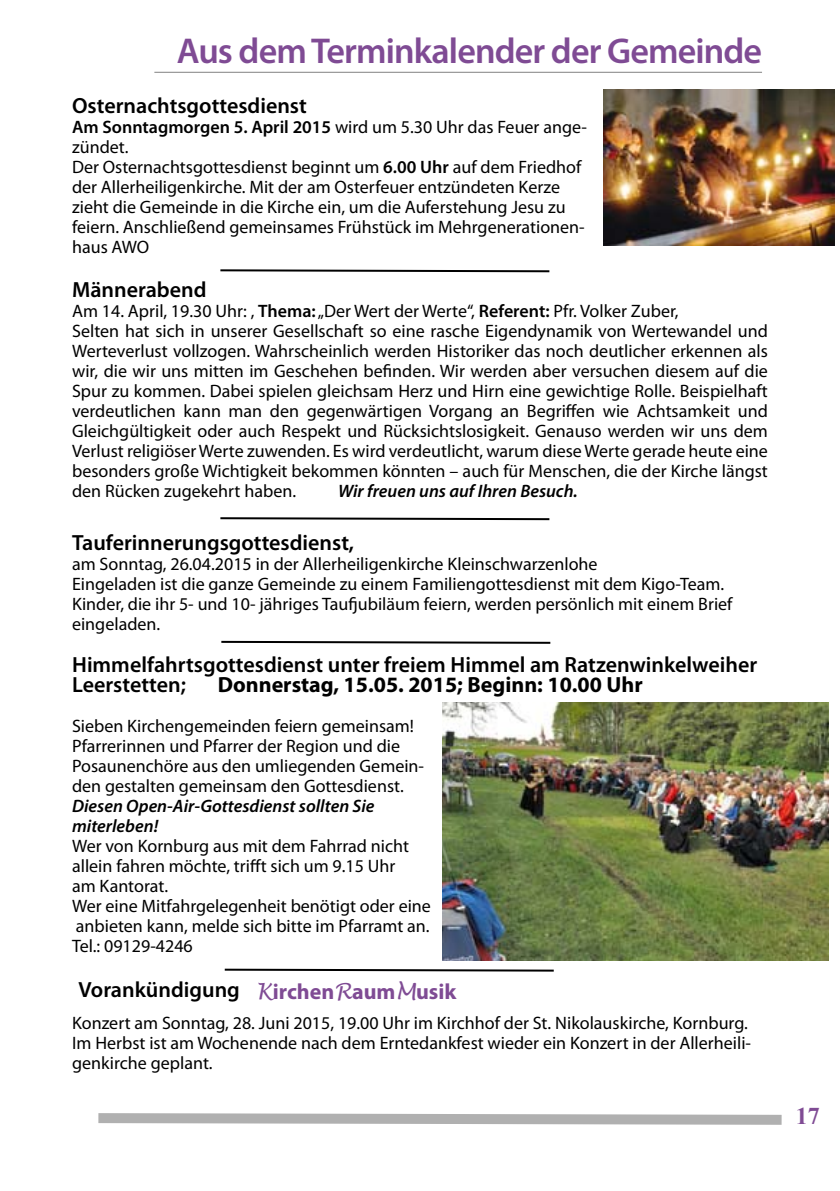
<style>
.page{position:relative;width:840px;height:1191px;background:#fff}
.page>*{position:absolute;margin:0;border:0;box-sizing:border-box;transform-origin:0 0}
.t1{font:600 36px "Myriad Pro";letter-spacing:-.025em;color:#7f4b94}
.t2{font:700 24px "Times New Roman";color:#7f4b94}
.t3{font:600 22px/20px "Myriad Pro";color:#000}
.t4{font:700 22px "Myriad Pro";color:#000}
.t5{font:700 22px "Myriad Pro";color:#7f4b94}
.t6{font:18px/20px "Myriad Pro";color:#000}
.t7{font:italic 600 18px/20px "Myriad Pro";color:#000}
.s1{font-weight:600}
.s2{font-family:"Lucida Handwriting";font-weight:400;font-style:italic}
</style>
<div class="page">
<hr style="left:154px;top:72px;width:607px;height:1px;background:#000">
<svg style="left:98px;top:1113px;width:684px;height:12px;background:#bdbdbd"></svg>
<img style="left:603px;top:90px;width:231px;height:155px">
<img style="left:442px;top:702px;width:385px;height:258px">
<svg style="left:220px;top:269px;width:330px;height:4px"></svg>
<svg style="left:220px;top:517px;width:330px;height:4px"></svg>
<svg style="left:221px;top:640px;width:330px;height:4px"></svg>
<svg style="left:224px;top:968px;width:330px;height:4px"></svg>
<h1 class="t1" style="left:177px;top:28px;width:586px">Aus dem Terminkalender der Gemeinde</h1>
<p class="t3" style="left:72px;top:95px;width:236px">Osternachtsgottesdienst</p>
<p class="t6" style="left:72px;top:116px;width:516px"><span class="s1">Am Sonntagmorgen 5. April 2015</span> wird um 5.30 Uhr das Feuer ange&shy;zündet.<br>Der Osternachtsgottesdienst beginnt um <span class="s1">6.00 Uhr</span> auf dem Friedhof der Allerheiligenkirche. Mit der am Osterfeuer entzündeten Kerze zieht die Gemeinde in die Kirche ein, um die Auferstehung Jesu zu feiern. Anschließend gemeinsames Frühstück im Mehrgenerationen&shy;haus AWO</p>
<p class="t3" style="left:72px;top:279px;width:136px">Männerabend</p>
<p class="t6" style="left:72px;top:300px;width:697px">Am 14. April, 19.30 Uhr: , <span class="s1">Thema:</span> „Der Wert der Werte“, <span class="s1">Referent:</span> Pfr. Volker Zuber,<br>Selten hat sich in unserer Gesellschaft so eine rasche Eigendynamik von Wertewandel und Werteverlust vollzogen. Wahrscheinlich werden Historiker das noch deutlicher erkennen als wir, die wir uns mitten im Geschehen befinden. Wir werden aber versuchen diesem auf die Spur zu kommen. Dabei spielen gleichsam Herz und Hirn eine gewichtige Rolle. Beispielhaft verdeutlichen kann man den gegenwärtigen Vorgang an Begriffen wie Achtsamkeit und Gleichgültigkeit oder auch Respekt und Rücksichtslosigkeit. Genauso werden wir uns dem Verlust religiöser Werte zuwenden. Es wird verdeutlicht, warum diese Werte gerade heute eine besonders große Wichtigkeit bekommen könnten – auch für Menschen, die der Kirche längst den Rücken zugekehrt haben.</p>
<p class="t7" style="left:338px;top:480px;width:241px">Wir freuen uns auf Ihren Besuch.</p>
<p class="t3" style="left:72px;top:531px;width:283px">Tauferinnerungsgottesdienst,</p>
<p class="t6" style="left:72px;top:553px;width:661px">am Sonntag, 26.04.2015 in der Allerheiligenkirche Kleinschwarzenlohe<br>Eingeladen ist die ganze Gemeinde zu einem Familiengottesdienst mit dem Kigo-Team.<br>Kinder, die ihr 5- und 10- jähriges Taufjubiläum feiern, werden persönlich mit einem Brief eingeladen.</p>
<p class="t3" style="left:72px;top:654px;width:686px">Himmelfahrtsgottesdienst unter freiem Himmel am Ratzenwinkelweiher<br>Leerstetten;</p>
<p class="t4" style="left:218px;top:670px;width:426px">Donnerstag, 15.05. 2015; Beginn: 10.00 Uhr</p>
<p class="t6" style="left:72px;top:716px;width:353px">Sieben Kirchengemeinden feiern gemeinsam!<br>Pfarrerinnen und Pfarrer der Region und die Posaunenchöre aus den umliegenden Gemein&shy;den gestalten gemeinsam den Gottesdienst.</p>
<p class="t7" style="left:72px;top:795px;width:304px">Diesen Open-Air-Gottesdienst sollten Sie miterleben!</p>
<p class="t6" style="left:72px;top:836px;width:360px">Wer von Kornburg aus mit dem Fahrrad nicht allein fahren möchte, trifft sich um 9.15 Uhr<br>am Kantorat.<br>Wer eine Mitfahrgelegenheit benötigt oder eine anbieten kann, melde sich bitte im Pfarramt an.<br>Tel.: 09129-4246</p>
<p class="t3" style="left:78px;top:978px;width:163px">Vorankündigung</p>
<p class="t5" style="left:256px;top:977px;width:201px"><span class="s2">K</span>irchen<span class="s2">R</span>aum<span class="s2">M</span>usik</p>
<p class="t6" style="left:72px;top:1012px;width:680px">Konzert am Sonntag, 28. Juni 2015, 19.00 Uhr im Kirchhof der St. Nikolauskirche, Kornburg.<br>Im Herbst ist am Wochenende nach dem Erntedankfest wieder ein Konzert in der Allerheili&shy;genkirche geplant.</p>
<h2 class="t2" style="left:795px;top:1098px;width:25px">17</h2>
</div>
